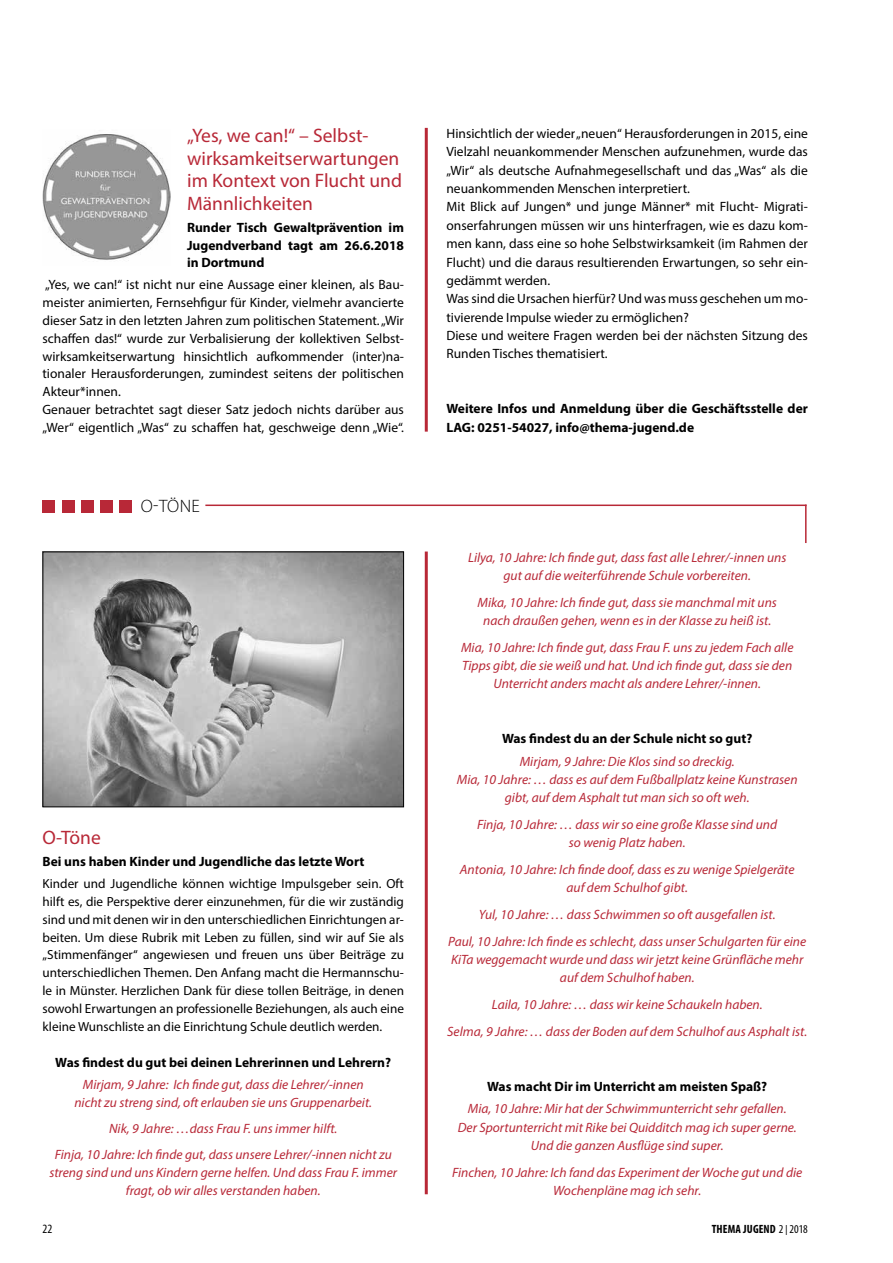
<style>
.page{position:relative;width:893px;height:1263px;background:#fff}
.page>*{position:absolute;margin:0;border:0;box-sizing:border-box;transform-origin:0 0}
.t1{font:19.5px/22.5px "Myriad Pro";color:#b82837}
.t2{font:300 18px "Myriad Pro";color:#000}
.t3{font:italic 13.5px/18.3px "Myriad Pro";color:#b82837;text-align:center}
.t4{font:13.5px/18.3px "Myriad Pro";color:#000}
.t5{font:700 13.5px/17.7px "Myriad Pro";color:#000;text-align:justify}
.t6{font:13.2px/17.9px "Myriad Pro";color:#000;text-align:justify}
.t7{font:condensed 12.75px "Myriad Pro";color:#000}
.t8{font:700 condensed 12px "Myriad Pro";letter-spacing:.01em;color:#000}
.s1{font-weight:400}
.s2{font-family:"Futura T";font-weight:300}
</style>
<div class="page">
<hr style="left:425px;top:128px;width:3px;height:304px;background:#b82837">
<hr style="left:425px;top:551px;width:3px;height:643px;background:#b82837">
<div style="left:43px;top:500px;width:12px;height:12px;background:#b82837"></div>
<div style="left:62px;top:500px;width:12px;height:12px;background:#b82837"></div>
<div style="left:81px;top:500px;width:13px;height:12px;background:#b82837"></div>
<div style="left:100px;top:500px;width:13px;height:12px;background:#b82837"></div>
<div style="left:119px;top:500px;width:13px;height:12px;background:#b82837"></div>
<hr style="left:205px;top:504px;width:602px;height:2px;background:#b82837">
<hr style="left:805px;top:504px;width:2px;height:39px;background:#b82837">
<img style="left:43px;top:134px;width:127px;height:127px">
<img style="left:45px;top:553px;width:357px;height:252px">
<div style="left:43px;top:551px;width:361px;height:256px;border:1px solid #000"></div>
<h1 class="t1" style="left:187px;top:124px;width:216px">„Yes, we can!“ – Selbst&shy;wirksamkeitserwartungen im Kontext von Flucht und<br>Männlichkeiten</h1>
<p class="t5" style="left:187px;top:218px;width:218px">Runder Tisch Gewaltprävention im Jugendverband tagt am 26.6.2018 in Dortmund</p>
<p class="t4" style="left:43px;top:276px;width:363px;line-height:17.7px">„Yes, we can!“ ist nicht nur eine Aussage einer kleinen, als Bau&shy;meister animierten, Fernsehfigur für Kinder, vielmehr avancierte dieser Satz in den letzten Jahren zum politischen Statement. „Wir schaffen das!“ wurde zur Verbalisierung der kollektiven Selbst&shy;wirksamkeitserwartung hinsichtlich aufkommender (inter)na&shy;tionaler Herausforderungen, zumindest seitens der politischen Akteur*innen.<br>Genauer betrachtet sagt dieser Satz jedoch nichts darüber aus „Wer“ eigentlich „Was“ zu schaffen hat, geschweige denn „Wie“.</p>
<h2 class="t2" style="left:141px;top:495px;width:61px">o-TÖNE</h2>
<h1 class="t1" style="left:43px;top:826px;width:60px">O-Töne</h1>
<p class="t5" style="left:43px;top:852px;width:323px">Bei uns haben Kinder und Jugendliche das letzte Wort</p>
<p class="t6" style="left:43px;top:874px;width:363px">Kinder und Jugendliche können wichtige Impulsgeber sein. Oft hilft es, die Perspektive derer einzunehmen, für die wir zuständig sind und mit denen wir in den unterschiedlichen Einrichtungen ar&shy;beiten. Um diese Rubrik mit Leben zu füllen, sind wir auf Sie als „Stimmenfänger“ angewiesen und freuen uns über Beiträge zu unterschiedlichen Themen. Den Anfang macht die Hermannschu&shy;le in Münster. Herzlichen Dank für diese tollen Beiträge, in denen sowohl Erwartungen an professionelle Beziehungen, als auch eine kleine Wunschliste an die Einrichtung Schule deutlich werden.</p>
<p class="t5" style="left:55px;top:1053px;width:337px">Was findest du gut bei deinen Lehrerinnen und Lehrern?</p>
<p class="t3" style="left:74px;top:1075px;width:299px;line-height:17.9px">Mirjam, 9 Jahre: Ich finde gut, dass die Lehrer/-innen nicht zu streng sind, oft erlauben sie uns Gruppenarbeit.</p>
<p class="t3" style="left:55px;top:1115px;width:338px;line-height:26.4px">Nik, 9 Jahre: …dass Frau F. uns immer hilft.<br>Finja, 10 Jahre: Ich finde gut, dass unsere Lehrer/-innen nicht zu</p>
<p class="t3" style="left:49px;top:1163px;width:349px;line-height:17.9px">streng sind und uns Kindern gerne helfen. Und dass Frau F. immer fragt, ob wir alles verstanden haben.</p>
<p class="t4" style="left:446px;top:124px;width:363px">Hinsichtlich der wieder „neuen“ Herausforderungen in 2015, eine Vielzahl neuankommender Menschen aufzunehmen, wurde das „Wir“ als deutsche Aufnahmegesellschaft und das „Was“ als die neuankommenden Menschen interpretiert.<br>Mit Blick auf Jungen* und junge Männer* mit Flucht- Migrati&shy;onserfahrungen müssen wir uns hinterfragen, wie es dazu kom&shy;men kann, dass eine so hohe Selbstwirksamkeit (im Rahmen der Flucht) und die daraus resultierenden Erwartungen, so sehr ein&shy;gedämmt werden.<br>Was sind die Ursachen hierfür? Und was muss geschehen um mo&shy;tivierende Impulse wieder zu ermöglichen?<br>Diese und weitere Fragen werden bei der nächsten Sitzung des Runden Tisches thematisiert.</p>
<p class="t5" style="left:446px;top:399px;width:363px;line-height:18.3px">Weitere Infos und Anmeldung über die Geschäftsstelle der<br>LAG: 0251-54027, info@thema-jugend.de</p>
<p class="t3" style="left:468px;top:548px;width:320px">Lilya, 10 Jahre: Ich finde gut, dass fast alle Lehrer/-innen uns gut auf die weiterführende Schule vorbereiten.</p>
<p class="t3" style="left:477px;top:593px;width:301px">Mika, 10 Jahre: Ich finde gut, dass sie manchmal mit uns nach draußen gehen, wenn es in der Klasse zu heiß ist.</p>
<p class="t3" style="left:461px;top:638px;width:334px">Mia, 10 Jahre: Ich finde gut, dass Frau F. uns zu jedem Fach alle<br>Tipps gibt, die sie weiß und hat. Und ich finde gut, dass sie den<br>Unterricht anders macht als andere Lehrer/-innen.</p>
<p class="t5" style="left:502px;top:729px;width:252px">Was findest du an der Schule nicht so gut?</p>
<p class="t3" style="left:457px;top:752px;width:342px">Mirjam, 9 Jahre: Die Klos sind so dreckig.<br>Mia, 10 Jahre: … dass es auf dem Fußballplatz keine Kunstrasen gibt, auf dem Asphalt tut man sich so oft weh.</p>
<p class="t3" style="left:477px;top:815px;width:302px">Finja, 10 Jahre: … dass wir so eine große Klasse sind und so wenig Platz haben.</p>
<p class="t3" style="left:460px;top:860px;width:336px">Antonia, 10 Jahre: Ich finde doof, dass es zu wenige Spielgeräte auf dem Schulhof gibt.</p>
<p class="t3" style="left:448px;top:901px;width:360px;line-height:26.7px">Yul, 10 Jahre: … dass Schwimmen so oft ausgefallen ist.<br>Paul, 10 Jahre: Ich finde es schlecht, dass unser Schulgarten für eine</p>
<p class="t3" style="left:451px;top:950px;width:354px">KiTa weggemacht wurde und dass wir jetzt keine Grünfläche mehr auf dem Schulhof haben.</p>
<p class="t3" style="left:447px;top:991px;width:362px;line-height:26.7px">Laila, 10 Jahre: … dass wir keine Schaukeln haben.<br>Selma, 9 Jahre: … dass der Boden auf dem Schulhof aus Asphalt ist.</p>
<p class="t5" style="left:487px;top:1077px;width:282px">Was macht Dir im Unterricht am meisten Spaß?</p>
<p class="t3" style="left:458px;top:1099px;width:340px">Mia, 10 Jahre: Mir hat der Schwimmunterricht sehr gefallen.<br>Der Sportunterricht mit Rike bei Quidditch mag ich super gerne.<br>Und die ganzen Ausflüge sind super.</p>
<p class="t3" style="left:452px;top:1163px;width:352px">Finchen, 10 Jahre: Ich fand das Experiment der Woche gut und die<br>Wochenpläne mag ich sehr.</p>
<p class="t7" style="left:43px;top:1221px;width:11px">22</p>
<p class="t8" style="left:712px;top:1222px;width:98px">THEMA JUGEND <span class="s1">2</span><span class="s2">|</span><span class="s1">2018</span></p>
</div>
